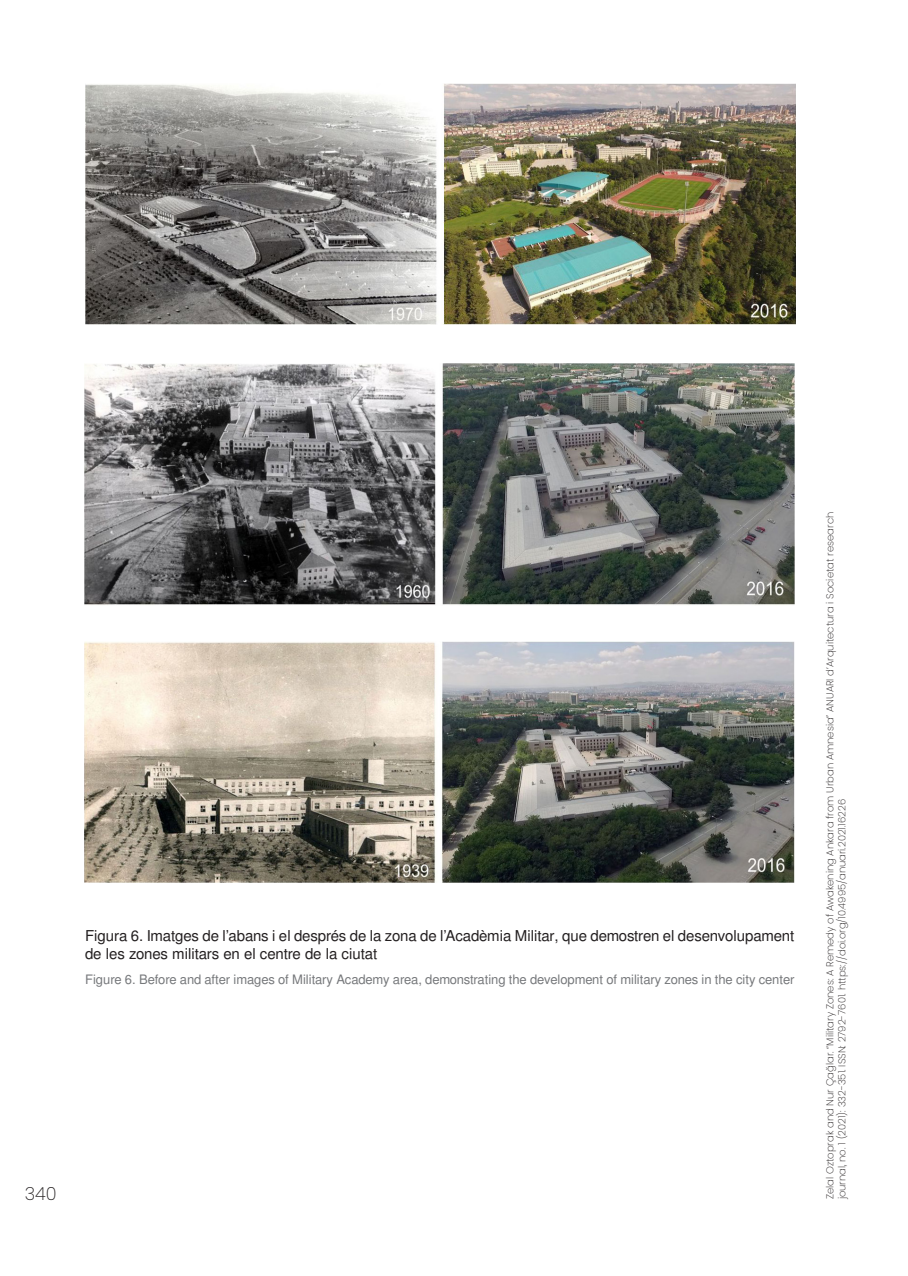
<style>
.page{position:relative;width:908px;height:1276px;background:#fff}
.page>*{position:absolute;margin:0;border:0;box-sizing:border-box;transform-origin:0 0}
.t1{font:200 18px "Poppins";color:#231f20}
.val_cos_de_text{font:15px/18px "Free Sans";letter-spacing:-.01em;color:#231f20}
.val_cos_de_text-2{font:13px "Free Sans";letter-spacing:-.01em;color:#76787b}
.t2{font:200 10px/12px "Poppins";color:#231f20}
</style>
<div class="page">
<img style="left:85px;top:83px;width:709px;height:242px">
<img style="left:84px;top:364px;width:710px;height:241px">
<img style="left:84px;top:641px;width:710px;height:242px">
<p class="val_cos_de_text" style="left:85px;top:928px;width:710px">Figura 6. Imatges de l’abans i el després de la zona de l’Acadèmia Militar, que demostren el desenvolupament de les zones militars en el centre de la ciutat</p>
<p class="val_cos_de_text-2" style="left:85px;top:970px;width:710px">Figure 6. Before and after images of Military Academy area, demonstrating the development of military zones in the city center</p>
<h1 class="t1" style="left:25px;top:1183px;width:33px">340</h1>
<p class="t2" style="left:823px;top:1199px;width:689px;rotate:-90deg">Zelal Oztoprak and Nur Çağlar. “Military Zones: A Remedy of Awakening Ankara from Urban Amnesia” ANUARI d’Arquitectura i Societat research journal, no. 1 (2021): 332-351. ISSN: 2792-7601. https://doi.org/10.4995/anuari.2021.16226</p>
</div>
